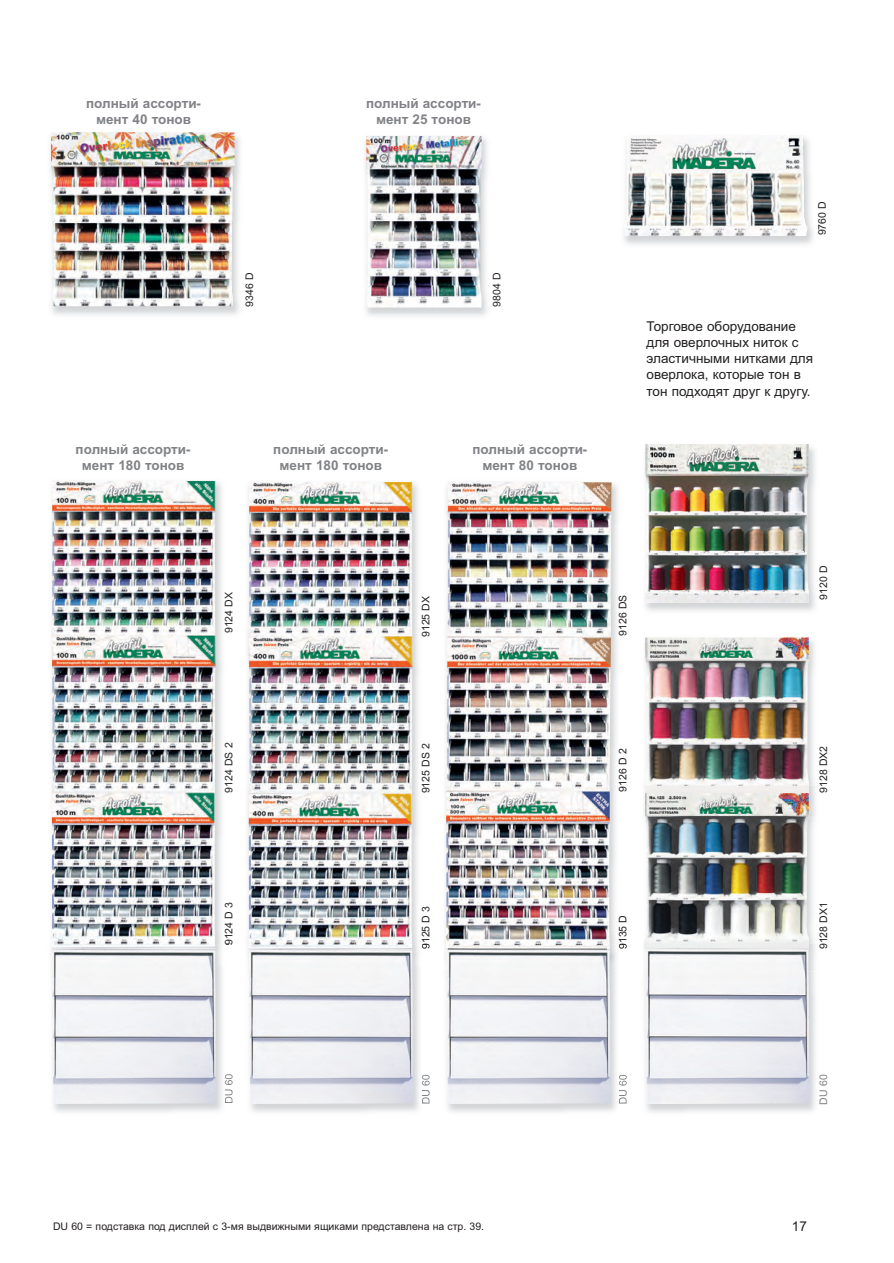
<style>
.page{position:relative;width:894px;height:1263px;background:#fff}
.page>*{position:absolute;margin:0;border:0;box-sizing:border-box;transform-origin:0 0}
.t1{font:700 13.5px/16.2px "Arial";color:#808285;text-align:center}
.t2{font:13.5px/16.2px "Arial";color:#231f20}
.t3{font:10.5px "Arial";color:#231f20}
.t4{font:10.5px "Arial";color:#808285}
</style>
<div class="page">
<img style="left:808px;top:637px;width:7px;height:148px">
<img style="left:645px;top:637px;width:163px;height:301px">
<img style="left:806px;top:816px;width:9px;height:127px">
<img style="left:645px;top:816px;width:1px;height:127px">
<img style="left:644px;top:785px;width:171px;height:31px">
<img style="left:644px;top:943px;width:165px;height:161px">
<img style="left:645px;top:444px;width:170px;height:167px">
<img style="left:645px;top:444px;width:163px;height:158px">
<img style="left:50px;top:132px;width:190px;height:183px">
<img style="left:51px;top:132px;width:183px;height:174px">
<img style="left:623px;top:135px;width:184px;height:101px">
<img style="left:51px;top:480px;width:367px;height:464px">
<img style="left:248px;top:482px;width:164px;height:462px">
<img style="left:445px;top:482px;width:173px;height:462px">
<img style="left:446px;top:481px;width:165px;height:463px">
<img style="left:235px;top:480px;width:9px;height:464px">
<img style="left:52px;top:481px;width:163px;height:463px">
<img style="left:365px;top:136px;width:122px;height:180px">
<img style="left:366px;top:136px;width:115px;height:171px">
<img style="left:52px;top:944px;width:164px;height:159px">
<img style="left:225px;top:1074px;width:7px;height:29px">
<img style="left:248px;top:944px;width:165px;height:159px">
<img style="left:422px;top:1074px;width:7px;height:29px">
<svg style="left:422px;top:944px;width:7px;height:4px"></svg>
<img style="left:445px;top:944px;width:182px;height:168px">
<img style="left:446px;top:944px;width:163px;height:5px">
<img style="left:619px;top:1074px;width:7px;height:29px">
<svg style="left:619px;top:944px;width:7px;height:4px"></svg>
<img style="left:446px;top:949px;width:164px;height:154px">
<p class="t1" style="left:86px;top:95px;width:117px">полный ассорти&shy;мент 40 тонов</p>
<p class="t1" style="left:366px;top:95px;width:117px">полный ассорти&shy;мент 25 тонов</p>
<p class="t3" style="left:243px;top:306px;width:36px;rotate:-90deg">9346 D</p>
<p class="t3" style="left:490px;top:306px;width:36px;rotate:-90deg">9804 D</p>
<p class="t1" style="left:76px;top:441px;width:117px">полный ассорти&shy;мент 180 тонов</p>
<p class="t1" style="left:273px;top:441px;width:117px">полный ассорти&shy;мент 180 тонов</p>
<p class="t1" style="left:472px;top:441px;width:117px">полный ассорти&shy;мент 80 тонов</p>
<p class="t3" style="left:815px;top:235px;width:36px;rotate:-90deg">9760 D</p>
<p class="t2" style="left:646px;top:318px;width:168px">Торговое оборудование для оверлочных ниток с эластичными нитками для оверлока, которые тон в тон подходят друг к другу.</p>
<p class="t3" style="left:223px;top:633px;width:43px;rotate:-90deg">9124 DX</p>
<p class="t3" style="left:419px;top:637px;width:43px;rotate:-90deg">9125 DX</p>
<p class="t3" style="left:616px;top:636px;width:43px;rotate:-90deg">9126 DS</p>
<p class="t3" style="left:817px;top:600px;width:36px;rotate:-90deg">9120 D</p>
<p class="t3" style="left:223px;top:792px;width:52px;rotate:-90deg">9124 DS 2</p>
<p class="t3" style="left:419px;top:793px;width:52px;rotate:-90deg">9125 DS 2</p>
<p class="t3" style="left:616px;top:791px;width:45px;rotate:-90deg">9126 D 2</p>
<p class="t3" style="left:817px;top:793px;width:48px;rotate:-90deg">9128 DX2</p>
<p class="t3" style="left:223px;top:945px;width:45px;rotate:-90deg">9124 D 3</p>
<p class="t3" style="left:419px;top:949px;width:45px;rotate:-90deg">9125 D 3</p>
<p class="t3" style="left:616px;top:949px;width:36px;rotate:-90deg">9135 D</p>
<p class="t3" style="left:817px;top:949px;width:48px;rotate:-90deg">9128 DX1</p>
<p class="t3" style="left:53px;top:1220px;width:432px">DU 60 = подставка под дисплей с 3-мя выдвижными ящиками представлена на стр. 39.</p>
<p class="t4" style="left:817px;top:1104px;width:32px;rotate:-90deg">DU 60</p>
<p class="t2" style="left:791px;top:1218px;width:17px">17</p>
</div>
